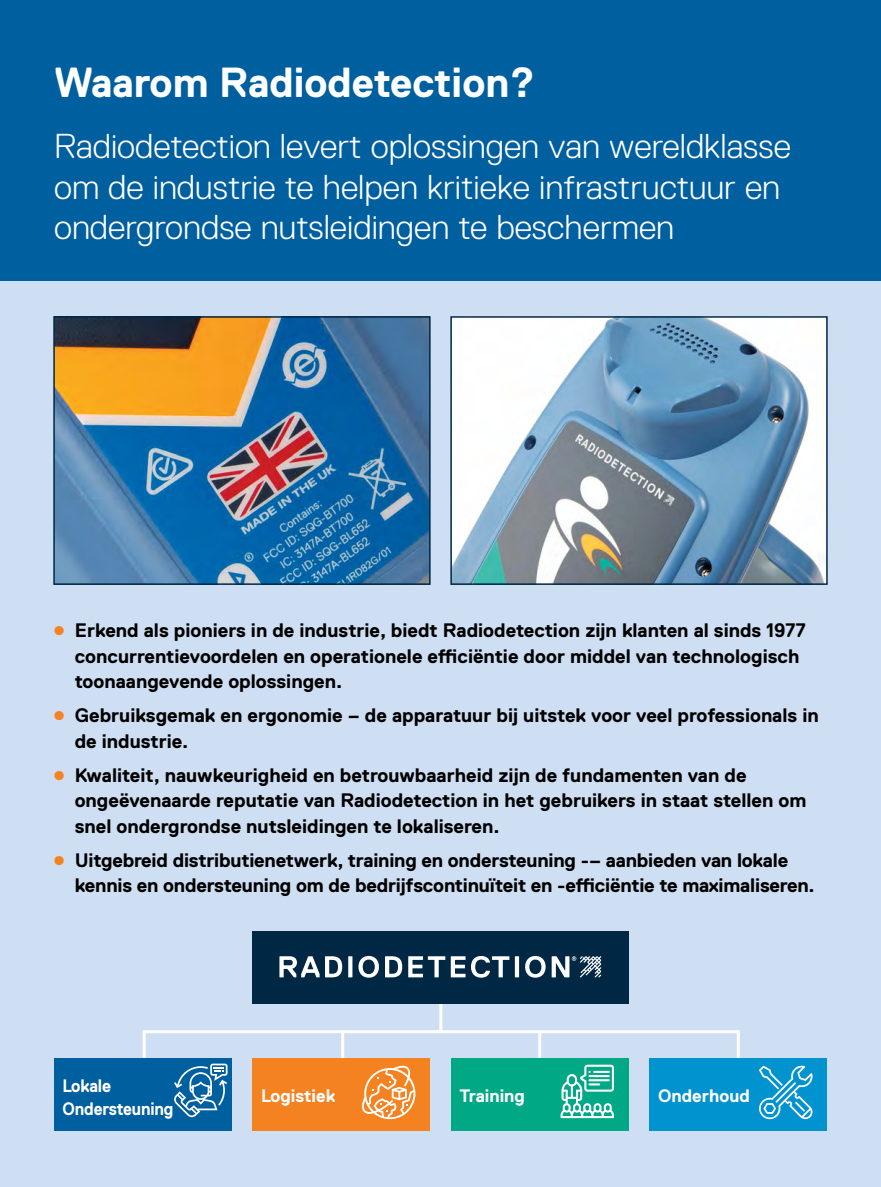
<style>
.page{position:relative;width:881px;height:1187px;background:#fff}
.page>*{position:absolute;margin:0;border:0;box-sizing:border-box;transform-origin:0 0}
.t1{font:700 42px "Replica Std";color:#fff}
.t2{font:300 34.5px/40.5px "Replica Std";color:#fff}
.t3{font:700 19.5px/25.5px "Replica Std";color:#000}
.t4{font:700 18px "Replica Std";letter-spacing:-.005em;color:#fff}
.t5{font:700 18px/22.5px "Replica Std";letter-spacing:-.005em;color:#fff;scale:.93 1}
.s1{color:#f58220}
</style>
<div class="page">
<div style="left:0;top:281px;width:880px;height:905px;background:#cedff3"></div>
<div style="left:0;top:0;width:880px;height:281px;background:#005f9e"></div>
<hr style="left:439px;top:992px;width:3px;height:39px;background:#fff">
<div style="left:252px;top:930px;width:376px;height:73px;background:#002744"></div>
<svg style="left:279px;top:956px;width:40px;height:21px"></svg>
<svg style="left:325px;top:956px;width:17px;height:21px"></svg>
<svg style="left:348px;top:956px;width:4px;height:21px"></svg>
<svg style="left:358px;top:956px;width:21px;height:21px"></svg>
<svg style="left:385px;top:956px;width:17px;height:21px"></svg>
<svg style="left:408px;top:956px;width:57px;height:21px"></svg>
<svg style="left:471px;top:956px;width:48px;height:21px"></svg>
<svg style="left:525px;top:956px;width:20px;height:21px"></svg>
<svg style="left:551px;top:956px;width:50px;height:21px"></svg>
<hr style="left:341px;top:1031px;width:3px;height:37px;background:#fff">
<hr style="left:538px;top:1031px;width:3px;height:37px;background:#fff">
<div style="left:143px;top:1030px;width:596px;height:40px;border:3px solid #fff"></div>
<div style="left:54px;top:1058px;width:177px;height:72px;background:#005f9e"></div>
<svg style="left:174px;top:1063px;width:53px;height:53px"></svg>
<div style="left:252px;top:1058px;width:177px;height:72px;background:#f58220"></div>
<svg style="left:362px;top:1065px;width:53px;height:54px"></svg>
<div style="left:451px;top:1058px;width:177px;height:72px;background:#00a886"></div>
<svg style="left:560px;top:1064px;width:53px;height:53px"></svg>
<div style="left:649px;top:1058px;width:177px;height:72px;background:#0093d0"></div>
<svg style="left:759px;top:1065px;width:53px;height:54px"></svg>
<img style="left:56px;top:319px;width:371px;height:263px">
<div style="left:53px;top:316px;width:377px;height:269px;border:2px solid #002744"></div>
<img style="left:453px;top:319px;width:371px;height:263px">
<div style="left:450px;top:316px;width:377px;height:269px;border:2px solid #002744"></div>
<h1 class="t1" style="left:54px;top:59px;width:483px">Waarom Radiodetection?</h1>
<h2 class="t2" style="left:54px;top:126px;width:738px">Radiodetection levert oplossingen van wereldklasse om de industrie te helpen kritieke infrastructuur en ondergrondse nutsleidingen te beschermen</h2>
<p class="t3" style="left:75px;top:617px;width:732px;text-indent:-21px"><span class="s1">●</span> Erkend als pioniers in de industrie, biedt Radiodetection zijn klanten al sinds 1977 concurrentievoordelen en operationele efficiëntie door middel van technologisch toonaangevende oplossingen.</p>
<p class="t3" style="left:75px;top:702px;width:745px;text-indent:-21px"><span class="s1">●</span> Gebruiksgemak en ergonomie – de apparatuur bij uitstek voor veel professionals in de industrie.</p>
<p class="t3" style="left:75px;top:762px;width:733px;text-indent:-21px"><span class="s1">●</span> Kwaliteit, nauwkeurigheid en betrouwbaarheid zijn de fundamenten van de ongeëvenaarde reputatie van Radiodetection in het gebruikers in staat stellen om snel ondergrondse nutsleidingen te lokaliseren.</p>
<p class="t3" style="left:75px;top:847px;width:741px;text-indent:-21px"><span class="s1">●</span> Uitgebreid distributienetwerk, training en ondersteuning -– aanbieden van lokale kennis en ondersteuning om de bedrijfscontinuïteit en -efficiëntie te maximaliseren.</p>
<p class="t5" style="left:63px;top:1074px;width:121px">Lokale<br>Ondersteuning</p>
<p class="t4" style="left:261px;top:1085px;width:76px">Logistiek</p>
<p class="t4" style="left:459px;top:1085px;width:67px">Training</p>
<p class="t4" style="left:658px;top:1085px;width:93px">Onderhoud</p>
</div>
